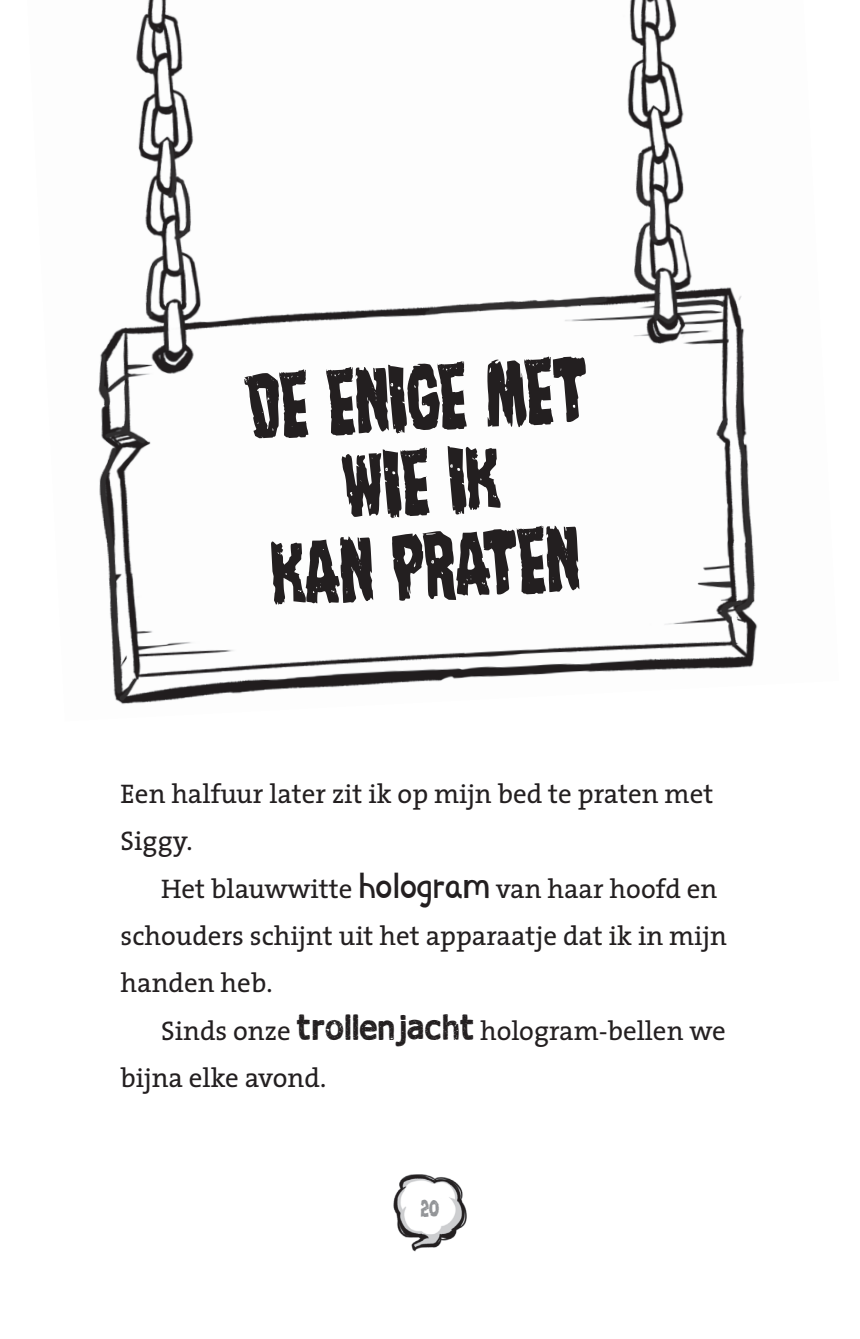
<style>
.page{position:relative;width:860px;height:1339px;background:#fff}
.page>*{position:absolute;margin:0;border:0;box-sizing:border-box;transform-origin:0 0}
.t1{font:101.02px/84.1px "Nightmare Alley Condensed";color:#231f20;text-align:center}
.t2{font:27px/47.2px "The Serif";color:#231f20}
.t3{font:27px "Nightmare Alley Condensed";color:#939598}
.s1{font-family:"Goby";font-size:36px}
.s2{font-family:"Good bye lullaby";font-size:36px}
</style>
<div class="page">
<img style="left:98px;top:0;width:660px;height:704px">
<img style="left:394px;top:1174px;width:72px;height:77px">
<h1 class="t1" style="left:244px;top:364px;width:344px;rotate:-3deg">De enige met wie ik<br>kan praten</h1>
<p class="t2" style="left:121px;top:769px;width:594px">Een halfuur later zit ik op mijn bed te praten met<br>Siggy.</p>
<p class="t2" style="left:121px;top:864px;width:608px;text-indent:41px">Het blauwwitte <span class="s1">hologram</span> van haar hoofd en schouders schijnt uit het apparaatje dat ik in mijn handen heb.</p>
<p class="t2" style="left:121px;top:1005px;width:607px;text-indent:40px">Sinds onze <span class="s2">trollenjacht</span> hologram-bellen we bijna elke avond.</p>
<p class="t3" style="left:421px;top:1195px;width:20px">20</p>
</div>
